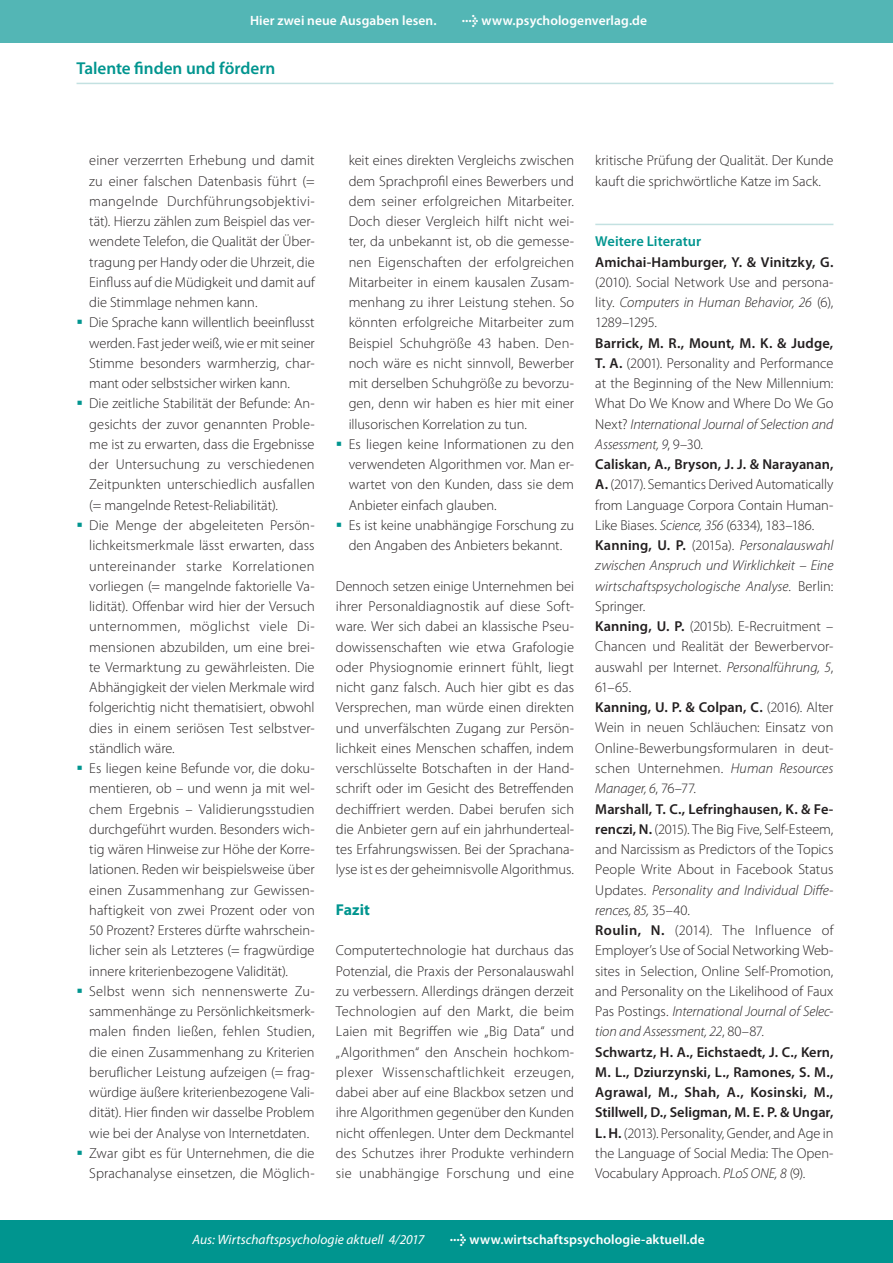
<style>
.page{position:relative;width:893px;height:1263px;background:#fff}
.page>*{position:absolute;margin:0;border:0;box-sizing:border-box;transform-origin:0 0}
.t1{font:600 17.25px "Myriad Pro";color:#00958f}
.t2{font:700 15.75px "Myriad Pro";letter-spacing:.005em;color:#00958f}
.t3{font:300 14.4px/20.2px "Myriad Pro";color:#231f20}
.t4{font:600 14.4px "Myriad Pro";letter-spacing:.005em;color:#231f20}
.t5{font:600 14.4px "Myriad Pro";color:#00958f}
.t6{font:600 13.5px "Myriad Pro";letter-spacing:.01em;color:#fff}
.t7{font:italic 13.5px "Myriad Pro";letter-spacing:.005em;color:#fff}
.s1{font-family:"Meta Plus";font-weight:700}
.s2{font-style:italic}
.s3{font-weight:600}
</style>
<div class="page">
<hr style="left:595px;top:224px;width:238px;height:1px;background:#c3e1e1">
<hr style="left:77px;top:83px;width:756px;height:1px;background:#c3e1e1">
<div style="left:0;top:0;width:893px;height:43px;background:#53b6b5"></div>
<div style="left:0;top:1220px;width:893px;height:43px;background:#00958f"></div>
<p class="t6" style="left:250px;top:12px;width:188px">Hier zwei neue Ausgaben lesen.</p>
<p class="t6" style="left:462px;top:12px;width:187px"><span class="s1">&gt;</span> www.psychologenverlag.de</p>
<p class="t1" style="left:77px;top:57px;width:200px">Talente finden und fördern</p>
<p class="t3" style="left:89px;top:150px;width:227px">einer verzerrten Erhebung und damit zu einer falschen Datenbasis führt (= mangelnde Durchführungsobjektivi&shy;tät). Hierzu zählen zum Beispiel das ver&shy;wendete Telefon, die Qualität der Über&shy;tragung per Handy oder die Uhrzeit, die Einfluss auf die Müdigkeit und damit auf die Stimmlage nehmen kann.<br>Die Sprache kann willentlich beeinflusst werden. Fast jeder weiß, wie er mit seiner Stimme besonders warmherzig, char&shy;mant oder selbstsicher wirken kann.<br>Die zeitliche Stabilität der Befunde: An&shy;gesichts der zuvor genannten Proble&shy;me ist zu erwarten, dass die Ergebnisse der Untersuchung zu verschiedenen Zeitpunkten unterschiedlich ausfallen (= mangelnde Retest-Reliabilität).<br>Die Menge der abgeleiteten Persön&shy;lichkeitsmerkmale lässt erwarten, dass untereinander starke Korrelationen vorliegen (= mangelnde faktorielle Va&shy;lidität). Offenbar wird hier der Versuch unternommen, möglichst viele Di&shy;mensionen abzubilden, um eine brei&shy;te Vermarktung zu gewährleisten. Die Abhängigkeit der vielen Merkmale wird folgerichtig nicht thematisiert, obwohl dies in einem seriösen Test selbstver&shy;ständlich wäre.<br>Es liegen keine Befunde vor, die doku&shy;mentieren, ob – und wenn ja mit wel&shy;chem Ergebnis – Validierungsstudien durchgeführt wurden. Besonders wich&shy;tig wären Hinweise zur Höhe der Korre&shy;lationen. Reden wir beispielsweise über einen Zusammenhang zur Gewissen&shy;haftigkeit von zwei Prozent oder von 50 Prozent? Ersteres dürfte wahrschein&shy;licher sein als Letzteres (= fragwürdige innere kriterienbezogene Validität).<br>Selbst wenn sich nennenswerte Zu&shy;sammenhänge zu Persönlichkeitsmerk&shy;malen finden ließen, fehlen Studien, die einen Zusammenhang zu Kriterien beruflicher Leistung aufzeigen (= frag&shy;würdige äußere kriterienbezogene Vali&shy;dität). Hier finden wir dasselbe Problem wie bei der Analyse von Internetdaten.<br>Zwar gibt es für Unternehmen, die die Sprachanalyse einsetzen, die Möglich-</p>
<p class="t3" style="left:349px;top:150px;width:227px">keit eines direkten Vergleichs zwischen dem Sprachprofil eines Bewerbers und dem seiner erfolgreichen Mitarbeiter.<br>Doch dieser Vergleich hilft nicht wei&shy;ter, da unbekannt ist, ob die gemesse&shy;nen Eigenschaften der erfolgreichen Mitarbeiter in einem kausalen Zusam&shy;menhang zu ihrer Leistung stehen. So könnten erfolgreiche Mitarbeiter zum Beispiel Schuhgröße 43 haben. Den&shy;noch wäre es nicht sinnvoll, Bewerber mit derselben Schuhgröße zu bevorzu&shy;gen, denn wir haben es hier mit einer illusorischen Korrelation zu tun.<br>Es liegen keine Informationen zu den verwendeten Algorithmen vor. Man er&shy;wartet von den Kunden, dass sie dem Anbieter einfach glauben.<br>Es ist keine unabhängige Forschung zu den Angaben des Anbieters bekannt.</p>
<p class="t3" style="left:336px;top:576px;width:240px;text-align:justify">Dennoch setzen einige Unternehmen bei ihrer Personaldiagnostik auf diese Soft&shy;ware. Wer sich dabei an klassische Pseu&shy;dowissenschaften wie etwa Grafologie oder Physiognomie erinnert fühlt, liegt nicht ganz falsch. Auch hier gibt es das Versprechen, man würde einen direkten und unverfälschten Zugang zur Persön&shy;lichkeit eines Menschen schaffen, indem verschlüsselte Botschaften in der Hand&shy;schrift oder im Gesicht des Betreffenden dechiffriert werden. Dabei berufen sich die Anbieter gern auf ein jahrhunderteal&shy;tes Erfahrungswissen. Bei der Sprachana&shy;lyse ist es der geheimnisvolle Algorithmus.</p>
<p class="t2" style="left:336px;top:899px;width:35px">Fazit</p>
<p class="t3" style="left:336px;top:940px;width:240px;text-align:justify">Computertechnologie hat durchaus das Potenzial, die Praxis der Personalauswahl zu verbessern. Allerdings drängen derzeit Technologien auf den Markt, die beim Laien mit Begriffen wie „Big Data“ und „Algorithmen“ den Anschein hochkom&shy;plexer Wissenschaftlichkeit erzeugen, dabei aber auf eine Blackbox setzen und ihre Algorithmen gegenüber den Kunden nicht offenlegen. Unter dem Deckmantel des Schutzes ihrer Produkte verhindern sie unabhängige Forschung und eine</p>
<p class="t3" style="left:595px;top:150px;width:240px">kritische Prüfung der Qualität. Der Kunde kauft die sprichwörtliche Katze im Sack.</p>
<p class="t5" style="left:595px;top:232px;width:107px">Weitere Literatur</p>
<p class="t4" style="left:595px;top:253px;width:240px">Amichai-Hamburger, Y. &amp; Vinitzky, G.</p>
<p class="t3" style="left:595px;top:272px;width:240px;text-align:justify">(2010). Social Network Use and persona&shy;lity. <span class="s2">Computers in Human Behavior, 26</span> (6), 1289–1295.</p>
<p class="t3" style="left:595px;top:333px;width:240px"><span class="s3">Barrick, M. R., Mount, M. K. &amp; Judge, T. A.</span> (2001). Personality and Performance at the Beginning of the New Millennium:<br>What Do We Know and Where Do We Go Next? <span class="s2">International Journal of Selection and Assessment, 9</span>, 9–30.<br><span class="s3">Caliskan, A., Bryson, J. J. &amp; Narayanan, A.</span> (2017). Semantics Derived Automatically from Language Corpora Contain Human-Like Biases. <span class="s2">Science, 356</span> (6334), 183–186.<br><span class="s3">Kanning, U. P.</span> (2015a). <span class="s2">Personalauswahl zwischen Anspruch und Wirklichkeit – Eine wirtschaftspsychologische Analyse</span>. Berlin:<br>Springer.<br><span class="s3">Kanning, U. P.</span> (2015b). E-Recruitment – Chancen und Realität der Bewerbervor&shy;auswahl per Internet. <span class="s2">Personalführung, 5</span>, 61–65.<br><span class="s3">Kanning, U. P. &amp; Colpan, C.</span> (2016). Alter Wein in neuen Schläuchen: Einsatz von Online-Bewerbungsformularen in deut&shy;schen Unternehmen. <span class="s2">Human Resources Manager, 6</span>, 76–77.<br><span class="s3">Marshall, T. C., Lefringhausen, K. &amp; Fe&shy;renczi, N.</span> (2015). The Big Five, Self-Esteem, and Narcissism as Predictors of the Topics People Write About in Facebook Status Updates. <span class="s2">Personality and Individual Diffe&shy;rences, 85,</span> 35–40.<br><span class="s3">Roulin, N.</span> (2014). The Influence of Employer’s Use of Social Networking Web&shy;sites in Selection, Online Self-Promotion, and Personality on the Likelihood of Faux Pas Postings. <span class="s2">International Journal of Selec&shy;tion and Assessment, 22</span>, 80–87.<br><span class="s3">Schwartz, H. A., Eichstaedt, J. C., Kern, M. L., Dziurzynski, L., Ramones, S. M., Agrawal, M., Shah, A., Kosinski, M., Stillwell, D., Seligman, M. E. P. &amp; Ungar, L. H.</span> (2013). Personality, Gender, and Age in the Language of Social Media: The Open-Vocabulary Approach. <span class="s2">PLoS ONE, 8</span> (9).</p>
<p class="t7" style="left:192px;top:1231px;width:234px">Aus: Wirtschaftspsychologie aktuell 4/2017</p>
<p class="t6" style="left:450px;top:1231px;width:257px"><span class="s1">&gt;</span> www.wirtschaftspsychologie-aktuell.de</p>
</div>
